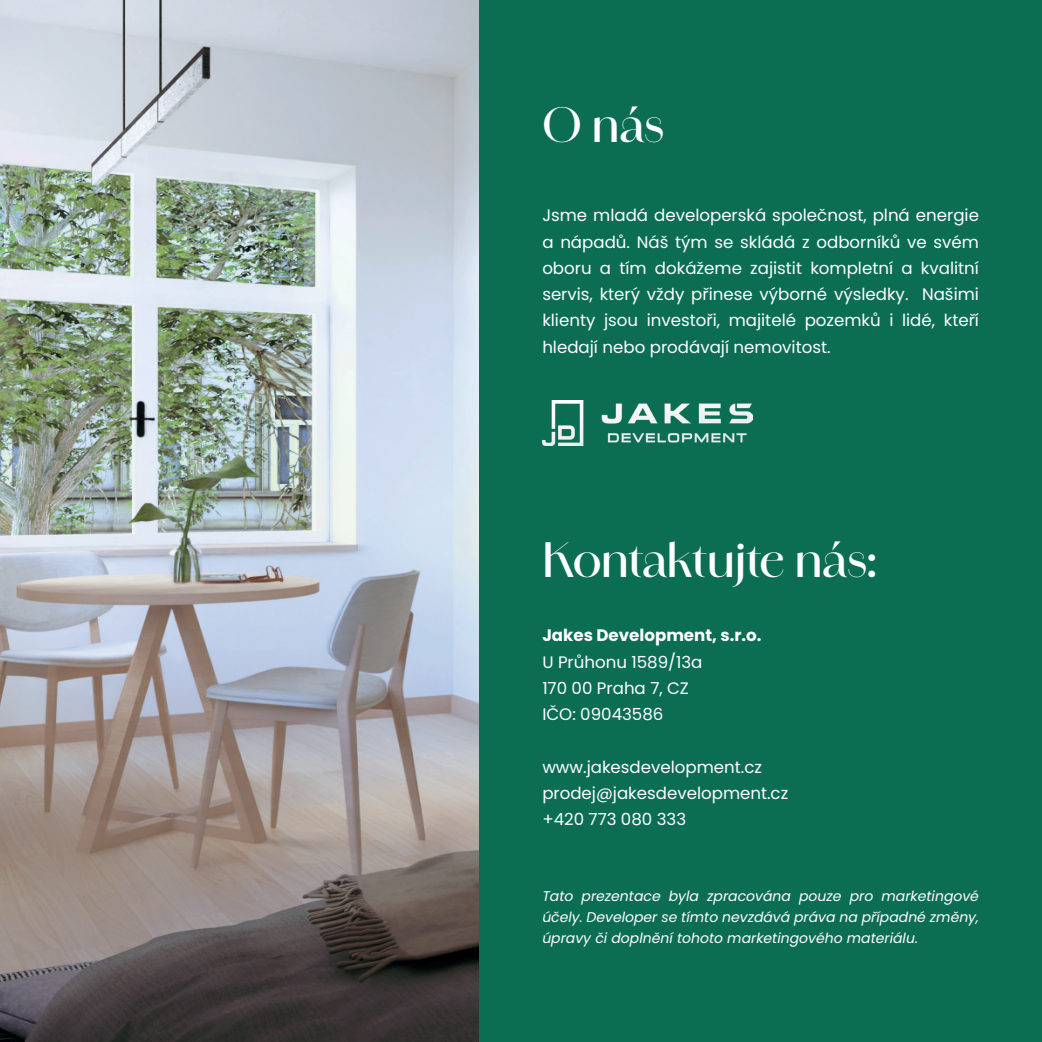
<style>
.page{position:relative;width:1042px;height:1042px;background:#fff}
.page>*{position:absolute;margin:0;border:0;box-sizing:border-box;transform-origin:0 0}
.t1{font:500 45.5px "Amandine";color:#fff}
.t2{font:16.62px/26.2px "Poppins";color:#fff}
.t3{font:700 16.62px "Poppins";color:#fff}
.t4{font:italic 14px/21px "Poppins";color:#fff;text-align:justify}
</style>
<div class="page">
<div style="left:478px;top:0;width:564px;height:1042px;background:#0b6e53"></div>
<img style="left:0;top:0;width:478px;height:1042px">
<img style="left:542px;top:401px;width:210px;height:45px">
<h1 class="t1" style="left:542px;top:92px;width:124px">O nás</h1>
<p class="t2" style="left:542px;top:202px;width:438px;text-align:justify">Jsme mladá developerská společnost, plná energie a nápadů. Náš tým se skládá z odborníků ve svém oboru a tím dokážeme zajistit kompletní a kvalitní servis, který vždy přinese výborné výsledky. Našimi klienty jsou investoři, majitelé pozemků i lidé, kteří hledají nebo prodávají nemovitost.</p>
<h1 class="t1" style="left:542px;top:527px;width:335px">Kontaktujte nás:</h1>
<p class="t3" style="left:542px;top:626px;width:221px">Jakes Development, s.r.o.</p>
<p class="t2" style="left:542px;top:649px;width:162px">U Průhonu 1589/13a<br>170 00 Praha 7, CZ<br>IČO: 09043586</p>
<p class="t2" style="left:542px;top:754px;width:247px">www.jakesdevelopment.cz prodej@jakesdevelopment.cz +420 773 080 333</p>
<p class="t4" style="left:542px;top:885px;width:438px">Tato prezentace byla zpracována pouze pro marketingové účely. Developer se tímto nevzdává práva na případné změny, úpravy či doplnění tohoto marketingového materiálu.</p>
</div>
